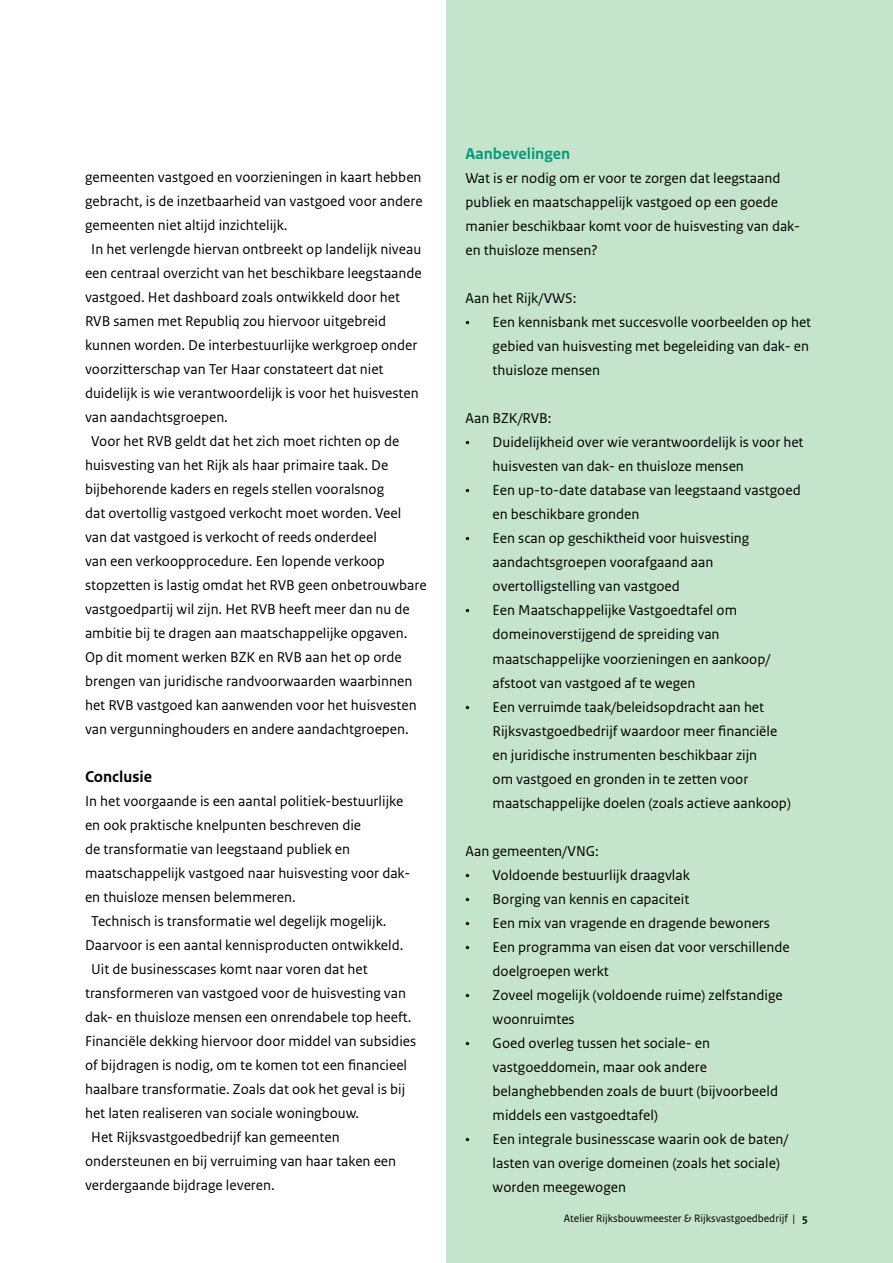
<style>
.page{position:relative;width:893px;height:1263px;background:#fff}
.page>*{position:absolute;margin:0;border:0;box-sizing:border-box;transform-origin:0 0}
.t1{font:700 16.5px "Rijksoverheid Sans Text";color:#009b7a}
.t2{font:700 16.5px "Rijksoverheid Sans Text";color:#000}
.t3{font:15px/24px "Rijksoverheid Sans Text";color:#000}
.t4{font:11.25px "Rijksoverheid Sans Text";color:#000}
.s1{font-weight:700}
</style>
<div class="page">
<div style="left:446px;top:0;width:447px;height:1263px;background:#c5e4cc"></div>
<p class="t3" style="left:85px;top:166px;width:338px">gemeenten vastgoed en voorzieningen in kaart hebben</p>
<p class="t3" style="left:85px;top:190px;width:339px">gebracht, is de inzetbaarheid van vastgoed voor andere</p>
<p class="t3" style="left:85px;top:214px;width:204px">gemeenten niet altijd inzichtelijk.</p>
<p class="t3" style="left:91px;top:238px;width:332px">In het verlengde hiervan ontbreekt op landelijk niveau</p>
<p class="t3" style="left:85px;top:262px;width:338px">een centraal overzicht van het beschikbare leegstaande</p>
<p class="t3" style="left:85px;top:286px;width:316px">vastgoed. Het dashboard zoals ontwikkeld door het</p>
<p class="t3" style="left:85px;top:310px;width:303px">RVB samen met Republiq zou hiervoor uitgebreid</p>
<p class="t3" style="left:85px;top:334px;width:334px">kunnen worden. De interbestuurlijke werkgroep onder</p>
<p class="t3" style="left:85px;top:358px;width:300px">voorzitterschap van Ter Haar constateert dat niet</p>
<p class="t3" style="left:85px;top:382px;width:335px">duidelijk is wie verantwoordelijk is voor het huisvesten</p>
<p class="t3" style="left:85px;top:406px;width:144px">van aandachtsgroepen.</p>
<p class="t3" style="left:91px;top:430px;width:310px">Voor het RVB geldt dat het zich moet richten op de</p>
<p class="t3" style="left:85px;top:454px;width:305px">huisvesting van het Rijk als haar primaire taak. De</p>
<p class="t3" style="left:85px;top:478px;width:301px">bijbehorende kaders en regels stellen vooralsnog</p>
<p class="t3" style="left:85px;top:502px;width:318px">dat overtollig vastgoed verkocht moet worden. Veel</p>
<p class="t3" style="left:85px;top:526px;width:293px">van dat vastgoed is verkocht of reeds onderdeel</p>
<p class="t3" style="left:85px;top:550px;width:301px">van een verkoopprocedure. Een lopende verkoop</p>
<p class="t3" style="left:85px;top:574px;width:343px">stopzetten is lastig omdat het RVB geen onbetrouwbare</p>
<p class="t3" style="left:85px;top:598px;width:326px">vastgoedpartij wil zijn. Het RVB heeft meer dan nu de</p>
<p class="t3" style="left:85px;top:622px;width:324px">ambitie bij te dragen aan maatschappelijke opgaven.</p>
<p class="t3" style="left:85px;top:646px;width:318px">Op dit moment werken BZK en RVB aan het op orde</p>
<p class="t3" style="left:85px;top:670px;width:329px">brengen van juridische randvoorwaarden waarbinnen</p>
<p class="t3" style="left:85px;top:694px;width:333px">het RVB vastgoed kan aanwenden voor het huisvesten</p>
<p class="t3" style="left:85px;top:718px;width:325px">van vergunninghouders en andere aandachtgroepen.</p>
<p class="t2" style="left:85px;top:768px;width:68px">Conclusie</p>
<p class="t3" style="left:85px;top:790px;width:320px">In het voorgaande is een aantal politiek-bestuurlijke</p>
<p class="t3" style="left:85px;top:814px;width:278px">en ook praktische knelpunten beschreven die</p>
<p class="t3" style="left:85px;top:838px;width:267px">de transformatie van leegstaand publiek en</p>
<p class="t3" style="left:85px;top:862px;width:327px">maatschappelijk vastgoed naar huisvesting voor dak-</p>
<p class="t3" style="left:85px;top:886px;width:212px">en thuisloze mensen belemmeren.</p>
<p class="t3" style="left:91px;top:910px;width:297px">Technisch is transformatie wel degelijk mogelijk.</p>
<p class="t3" style="left:85px;top:934px;width:320px">Daarvoor is een aantal kennisproducten ontwikkeld.</p>
<p class="t3" style="left:91px;top:958px;width:278px">Uit de businesscases komt naar voren dat het</p>
<p class="t3" style="left:85px;top:982px;width:322px">transformeren van vastgoed voor de huisvesting van</p>
<p class="t3" style="left:85px;top:1006px;width:328px">dak- en thuisloze mensen een onrendabele top heeft.</p>
<p class="t3" style="left:85px;top:1030px;width:333px">Financiële dekking hiervoor door middel van subsidies</p>
<p class="t3" style="left:85px;top:1054px;width:324px">of bijdragen is nodig, om te komen tot een financieel</p>
<p class="t3" style="left:85px;top:1078px;width:322px">haalbare transformatie. Zoals dat ook het geval is bij</p>
<p class="t3" style="left:85px;top:1102px;width:276px">het laten realiseren van sociale woningbouw.</p>
<p class="t3" style="left:91px;top:1126px;width:250px">Het Rijksvastgoedbedrijf kan gemeenten</p>
<p class="t3" style="left:85px;top:1150px;width:313px">ondersteunen en bij verruiming van haar taken een</p>
<p class="t3" style="left:85px;top:1174px;width:191px">verdergaande bijdrage leveren.</p>
<p class="t1" style="left:466px;top:145px;width:106px">Aanbevelingen</p>
<p class="t3" style="left:466px;top:167px;width:336px">Wat is er nodig om er voor te zorgen dat leegstaand publiek en maatschappelijk vastgoed op een goede manier beschikbaar komt voor de huisvesting van dak&shy;en thuisloze mensen?</p>
<p class="t3" style="left:466px;top:287px;width:112px">Aan het Rijk/VWS:</p>
<p class="t3" style="left:493px;top:311px;width:320px;text-indent:-27px">• Een kennisbank met succesvolle voorbeelden op het gebied van huisvesting met begeleiding van dak- en thuisloze mensen</p>
<p class="t3" style="left:466px;top:407px;width:87px">Aan BZK/RVB:</p>
<p class="t3" style="left:493px;top:431px;width:312px;text-indent:-27px">• Duidelijkheid over wie verantwoordelijk is voor het huisvesten van dak- en thuisloze mensen</p>
<p class="t3" style="left:493px;top:479px;width:310px;text-indent:-27px">• Een up-to-date database van leegstaand vastgoed en beschikbare gronden</p>
<p class="t3" style="left:493px;top:527px;width:258px;text-indent:-27px">• Een scan op geschiktheid voor huisvesting aandachtsgroepen voorafgaand aan overtolligstelling van vastgoed</p>
<p class="t3" style="left:493px;top:599px;width:279px;text-indent:-27px">• Een Maatschappelijke Vastgoedtafel om domeinoverstijgend de spreiding van maatschappelijke voorzieningen en aankoop/ afstoot van vastgoed af te wegen</p>
<p class="t3" style="left:493px;top:695px;width:300px;text-indent:-27px">• Een verruimde taak/beleidsopdracht aan het Rijksvastgoedbedrijf waardoor meer financiële en juridische instrumenten beschikbaar zijn<br>om vastgoed en gronden in te zetten voor maatschappelijke doelen (zoals actieve aankoop)</p>
<p class="t3" style="left:466px;top:839px;width:135px">Aan gemeenten/VNG:</p>
<p class="t3" style="left:466px;top:863px;width:226px">• Voldoende bestuurlijk draagvlak</p>
<p class="t3" style="left:466px;top:887px;width:225px">• Borging van kennis en capaciteit</p>
<p class="t3" style="left:466px;top:911px;width:306px">• Een mix van vragende en dragende bewoners</p>
<p class="t3" style="left:493px;top:935px;width:299px;text-indent:-27px">• Een programma van eisen dat voor verschillende doelgroepen werkt</p>
<p class="t3" style="left:493px;top:983px;width:292px;text-indent:-27px">• Zoveel mogelijk (voldoende ruime) zelfstandige woonruimtes</p>
<p class="t3" style="left:493px;top:1031px;width:287px;text-indent:-27px">• Goed overleg tussen het sociale- en vastgoeddomein, maar ook andere belanghebbenden zoals de buurt (bijvoorbeeld middels een vastgoedtafel)</p>
<p class="t3" style="left:493px;top:1127px;width:297px;text-indent:-27px">• Een integrale businesscase waarin ook de baten/ lasten van overige domeinen (zoals het sociale) worden meegewogen</p>
<p class="t4" style="left:564px;top:1212px;width:246px">Atelier Rijksbouwmeester &amp; Rijksvastgoedbedrijf | <span class="s1">5</span></p>
</div>
